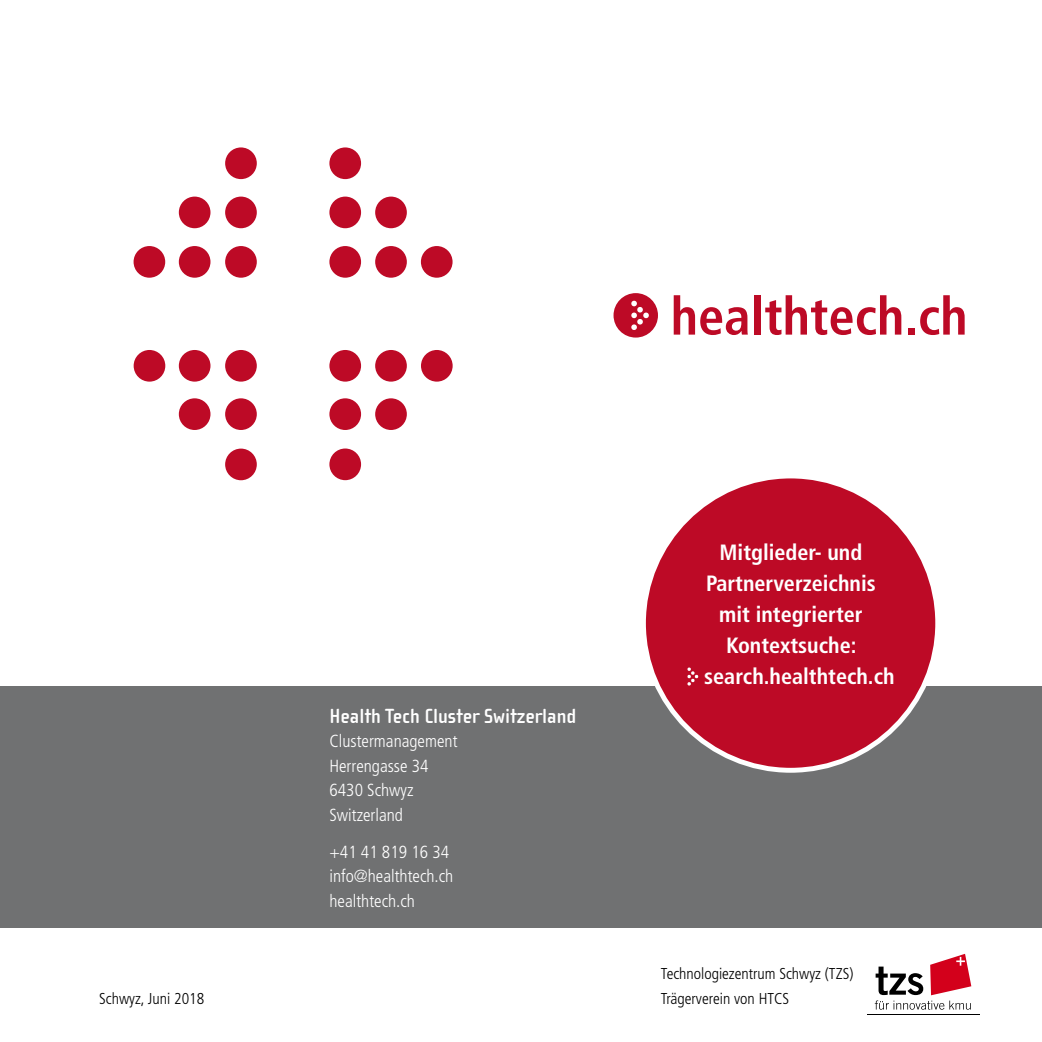
<style>
.page{position:relative;width:1042px;height:1042px;background:#fff}
.page>*{position:absolute;margin:0;border:0;box-sizing:border-box;transform-origin:0 0}
.t1{font:700 98px "Cholla Sans";color:#bd0a26}
.t2{font:700 condensed 52.5px "Frutiger";color:#bd0a26}
.Text{font:700 condensed 22.05px "Frutiger LT Std";color:#fff}
.t3{font:700 21px "Cholla Sans OT";color:#fff}
.t4{font:300 condensed 17.5px "Frutiger";color:#fff}
.Text-2{font:300 condensed 15.75px "Frutiger LT Std";color:#000}
</style>
<div class="page">
<div style="left:0;top:687px;width:1042px;height:241px;background:#707172"></div>
<svg style="left:874px;top:953px;width:98px;height:57px"></svg>
<hr style="left:867px;top:1014px;width:113px;height:1px;background:#000">
<div style="left:329px;top:246px;width:32px;height:32px;background:#bd0a26;border-radius:50%"></div>
<div style="left:329px;top:197px;width:32px;height:31px;background:#bd0a26;border-radius:50%"></div>
<div style="left:329px;top:147px;width:32px;height:32px;background:#bd0a26;border-radius:50%"></div>
<div style="left:375px;top:246px;width:32px;height:32px;background:#bd0a26;border-radius:50%"></div>
<div style="left:375px;top:197px;width:32px;height:31px;background:#bd0a26;border-radius:50%"></div>
<div style="left:421px;top:246px;width:31px;height:32px;background:#bd0a26;border-radius:50%"></div>
<div style="left:225px;top:350px;width:32px;height:32px;background:#bd0a26;border-radius:50%"></div>
<div style="left:225px;top:398px;width:32px;height:32px;background:#bd0a26;border-radius:50%"></div>
<div style="left:225px;top:448px;width:32px;height:32px;background:#bd0a26;border-radius:50%"></div>
<div style="left:179px;top:350px;width:31px;height:32px;background:#bd0a26;border-radius:50%"></div>
<div style="left:179px;top:398px;width:31px;height:32px;background:#bd0a26;border-radius:50%"></div>
<div style="left:134px;top:350px;width:31px;height:32px;background:#bd0a26;border-radius:50%"></div>
<div style="left:329px;top:350px;width:32px;height:32px;background:#bd0a26;border-radius:50%"></div>
<div style="left:375px;top:350px;width:32px;height:32px;background:#bd0a26;border-radius:50%"></div>
<div style="left:375px;top:398px;width:32px;height:32px;background:#bd0a26;border-radius:50%"></div>
<div style="left:421px;top:350px;width:32px;height:32px;background:#bd0a26;border-radius:50%"></div>
<div style="left:329px;top:398px;width:32px;height:32px;background:#bd0a26;border-radius:50%"></div>
<div style="left:329px;top:448px;width:32px;height:32px;background:#bd0a26;border-radius:50%"></div>
<div style="left:225px;top:246px;width:32px;height:32px;background:#bd0a26;border-radius:50%"></div>
<div style="left:179px;top:197px;width:31px;height:31px;background:#bd0a26;border-radius:50%"></div>
<div style="left:179px;top:246px;width:31px;height:32px;background:#bd0a26;border-radius:50%"></div>
<div style="left:134px;top:246px;width:31px;height:32px;background:#bd0a26;border-radius:50%"></div>
<div style="left:225px;top:197px;width:32px;height:31px;background:#bd0a26;border-radius:50%"></div>
<div style="left:225px;top:147px;width:32px;height:32px;background:#bd0a26;border-radius:50%"></div>
<div style="left:643px;top:476px;width:295px;height:294px;background:#bd0a26;border-radius:50%"></div>
<svg style="left:687px;top:667px;width:11px;height:19px"></svg>
<div style="left:613px;top:293px;width:45px;height:44px;background:#bd0a26;border-radius:50%"></div>
<svg style="left:631px;top:300px;width:18px;height:30px"></svg>
<p class="t1" style="left:550px;top:223px;width:349px">TECH</p>
<p class="t2" style="left:671px;top:285px;width:298px">healthtech.ch</p>
<p class="t3" style="left:329px;top:704px;width:248px">Health Tech Cluster Switzerland</p>
<p class="t4" style="left:329px;top:731px;width:130px">Clustermanagement</p>
<p class="t4" style="left:329px;top:756px;width:101px">Herrengasse 34</p>
<p class="t4" style="left:329px;top:780px;width:86px">6430 Schwyz</p>
<p class="t4" style="left:329px;top:805px;width:75px">Switzerland</p>
<p class="t4" style="left:329px;top:841px;width:121px">+41 41 819 16 34</p>
<p class="t4" style="left:329px;top:866px;width:125px">info@healthtech.ch</p>
<p class="t4" style="left:329px;top:890px;width:87px">healthtech.ch</p>
<p class="Text" style="left:719px;top:539px;width:144px">Mitglieder- und</p>
<p class="Text" style="left:706px;top:570px;width:171px">Partnerverzeichnis</p>
<p class="Text" style="left:719px;top:601px;width:145px">mit integrierter</p>
<p class="Text" style="left:726px;top:632px;width:132px">Kontextsuche:</p>
<p class="Text" style="left:704px;top:663px;width:192px">search.healthtech.ch</p>
<p class="Text-2" style="left:661px;top:965px;width:194px">Technologiezentrum Schwyz (TZS)</p>
<p class="Text-2" style="left:99px;top:989px;width:107px">Schwyz, Juni 2018</p>
<p class="Text-2" style="left:661px;top:989px;width:130px">Trägerverein von HTCS</p>
</div>
